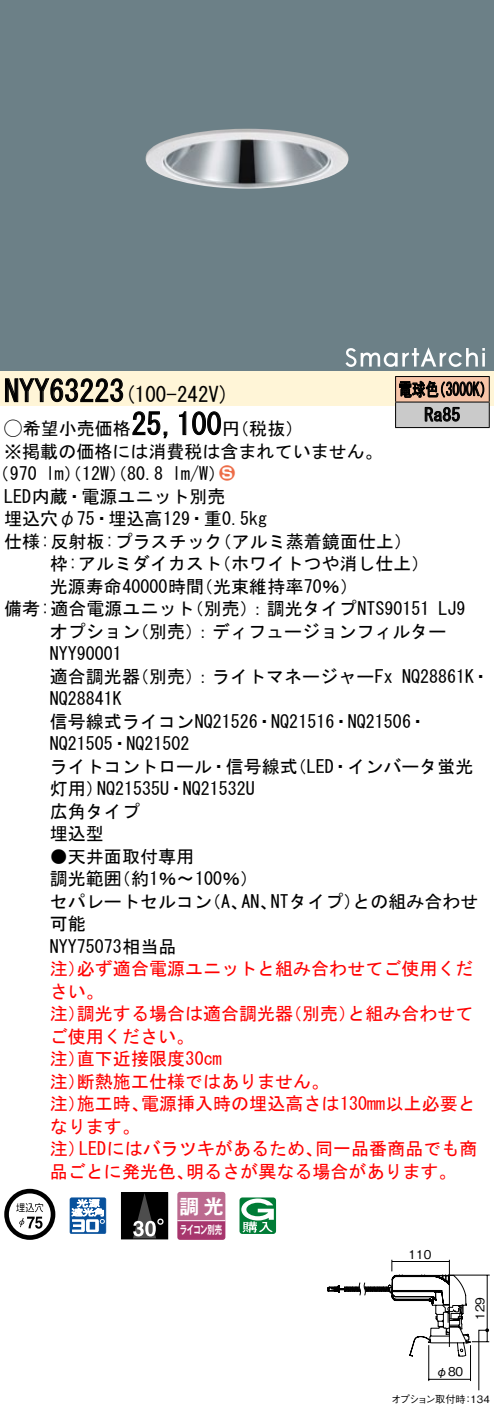
<style>
.page{position:relative;width:494px;height:1413px;background:#fff}
.page>*{position:absolute;margin:0;border:0;box-sizing:border-box;transform-origin:0 0}
.t1{font:30px "MS Gothic";color:#000}
.t2{font:21px "MS Gothic";color:#000}
.t3{font:19.8px "Gothic MB101 Pro De Bold 90 pv RKSJ H";color:#fff}
.t4{font:18px/22.5px "MS Gothic";color:#000}
.t5{font:18px/22.5px "MS Gothic";color:#f00}
.t6{font:18px/25.5px "MS Gothic";color:#000;scale:.75 1}
.t7{font:18px "Ford Classification 1";color:#ed6d48}
.t8{font:12px "Gothic BBB Pro Medium 90 pv RKSJ H";color:#000}
.t9{font:11.4px "Gothic MB101 Pro De Bold 90 pv RKSJ H";letter-spacing:-.05em;color:#fff;scale:.65 1}
.t10{font:10.2px "Gothic BBB Pro Medium 90 pv RKSJ H";letter-spacing:-.095em;color:#000}
.t11{font:10.2px "Gothic BBB Pro Medium 90 pv RKSJ H";letter-spacing:-.05em;color:#000}
.s1{font-family:"Ford Classification 1"}
.s2{color:#fff}
</style>
<div class="page">
<div style="left:0;top:0;width:493px;height:346px;background:#6c8087"></div>
<img style="left:145px;top:129px;width:203px;height:60px">
<div style="left:0;top:346px;width:493px;height:26px;background:#6c8087"></div>
<svg style="left:345px;top:347px;width:139px;height:20px"></svg>
<div style="left:0;top:372px;width:493px;height:34px;background:#fff5d7"></div>
<svg style="left:5px;top:378px;width:118px;height:24px"></svg>
<svg style="left:132px;top:411px;width:36px;height:28px"></svg>
<svg style="left:179px;top:411px;width:42px;height:24px"></svg>
<svg style="left:4px;top:1188px;width:51px;height:51px"></svg>
<svg style="left:70px;top:1197px;width:36px;height:37px"></svg>
<div style="left:121px;top:1192px;width:46px;height:47px;background:#000"></div>
<svg style="left:133px;top:1194px;width:30px;height:43px"></svg>
<div style="left:121px;top:1192px;width:47px;height:47px;border:1px solid #000"></div>
<svg style="left:177px;top:1191px;width:48px;height:48px;background:#b65b85"></svg>
<hr style="left:177px;top:1220px;width:48px;height:1px;background:#fff">
<svg style="left:239px;top:1197px;width:37px;height:37px"></svg>
<hr style="left:395px;top:376px;width:94px;height:1px;background:#000">
<hr style="left:395px;top:427px;width:94px;height:1px;background:#000">
<svg style="left:395px;top:377px;width:94px;height:50px;background:#a7968c"></svg>
<hr style="left:448px;top:1274px;width:41px;height:1px;background:#000">
<svg style="left:327px;top:1259px;width:161px;height:132px"></svg>
<h1 class="t1" style="left:4px;top:376px;width:122px">NYY63223</h1>
<p class="t6" style="left:424px;top:376px;width:49px;text-indent:-26px">電球色<br>Ra85</p>
<p class="t6" style="left:432px;top:376px;width:82px">（3000 (K</p>
<p class="t2" style="left:124px;top:384px;width:106px">(100-242 (V</p>
<h1 class="t1" style="left:131px;top:409px;width:91px">25,100</h1>
<p class="t4" style="left:4px;top:417px;width:379px"><span class="s1">A</span>希望小売価格<br>※掲載の価格には消費税は含まれていません。</p>
<p class="t7" style="left:219px;top:464px;width:17px">2<span class="s2">3</span></p>
<p class="t4" style="left:222px;top:417px;width:82px">（円税抜(</p>
<p class="t4" style="left:172px;top:462px;width:55px">l m (W/</p>
<p class="t4" style="left:-8px;top:462px;width:47px">（970</p>
<p class="t4" style="left:4px;top:485px;width:223px">LED内蔵・電源ユニット別売</p>
<p class="t4" style="left:4px;top:507px;width:264px">埋込穴φ75・埋込高129・重0.5kg</p>
<p class="t4" style="left:213px;top:530px;width:200px">（アルミ蒸着鏡面仕上(</p>
<p class="t4" style="left:46px;top:462px;width:119px">lm）（12 ）（W 80.8</p>
<p class="t4" style="left:213px;top:530px;width:217px;text-indent:-209px">仕様:反射板:プラスチック<br>（ホワイトつや消し仕上(</p>
<p class="t4" style="left:195px;top:552px;width:164px;text-indent:-145px">枠:アルミダイカスト<br>（光束維持率70％(</p>
<p class="t4" style="left:50px;top:575px;width:156px">光源寿命40000時間</p>
<p class="t4" style="left:185px;top:597px;width:245px">（別売：）調光タイプNTS90151</p>
<p class="t4" style="left:131px;top:597px;width:316px;text-indent:-127px">備考:適合電源ユニット<br>（別売：）ディフュージョンフィルター</p>
<p class="t4" style="left:438px;top:597px;width:28px">LJ9</p>
<p class="t4" style="left:50px;top:620px;width:91px">オプション<br>NYY90001</p>
<p class="t4" style="left:131px;top:665px;width:263px">（別売：）ライトマネージャーFx</p>
<p class="t4" style="left:50px;top:665px;width:91px">適合調光器</p>
<p class="t4" style="left:50px;top:687px;width:73px">NQ28841K</p>
<p class="t4" style="left:50px;top:710px;width:378px">信号線式ライコンNQ21526・NQ21516・NQ21506・</p>
<p class="t4" style="left:50px;top:732px;width:141px">NQ21505・NQ21502</p>
<p class="t4" style="left:288px;top:755px;width:186px">（LED・インバータ蛍光</p>
<p class="t4" style="left:401px;top:665px;width:89px">NQ28861 ・K</p>
<p class="t4" style="left:50px;top:755px;width:249px;text-align:center">ライトコントロール・信号線式<br>NQ21535 ・U NQ21532U</p>
<p class="t4" style="left:50px;top:777px;width:91px">灯用）<br>広角タイプ埋込型</p>
<p class="t4" style="left:113px;top:845px;width:147px;text-indent:-63px">●天井面取付専用<br>（約1％〜100％(</p>
<p class="t4" style="left:50px;top:867px;width:73px">調光範囲</p>
<p class="t4" style="left:270px;top:890px;width:92px">NTタイプ）</p>
<p class="t4" style="left:352px;top:890px;width:127px">との組み合わせ</p>
<p class="t4" style="left:50px;top:890px;width:163px">セパレートセルコン可能<br>NYY75073相当品</p>
<p class="t5" style="left:77px;top:957px;width:397px">必ず適合電源ユニットと組み合わせてご使用くだ</p>
<p class="t4" style="left:203px;top:890px;width:46px">（、A</p>
<p class="t4" style="left:241px;top:890px;width:37px">AN、</p>
<p class="t5" style="left:50px;top:957px;width:55px">注）さい。</p>
<p class="t5" style="left:77px;top:1002px;width:217px">調光する場合は適合調光器</p>
<p class="t5" style="left:284px;top:1002px;width:73px">（別売）</p>
<p class="t5" style="left:347px;top:1002px;width:127px">と組み合わせて</p>
<p class="t5" style="left:50px;top:1002px;width:37px">注）</p>
<p class="t5" style="left:50px;top:1025px;width:145px">ご使用ください。</p>
<p class="t5" style="left:77px;top:1047px;width:146px">直下近接限度30cm</p>
<p class="t5" style="left:77px;top:1047px;width:253px;text-indent:-27px">注）<br>断熱施工仕様ではありません。</p>
<p class="t5" style="left:50px;top:1070px;width:37px">注）</p>
<p class="t5" style="left:141px;top:1092px;width:336px">電源挿入時の埋込高さは130mm以上必要と</p>
<p class="t5" style="left:77px;top:1092px;width:73px">施工時、</p>
<p class="t5" style="left:50px;top:1092px;width:91px">注）<br>なります。</p>
<p class="t5" style="left:79px;top:1137px;width:245px">LEDにはバラツキがあるため、</p>
<p class="t5" style="left:315px;top:1137px;width:163px">同一品番商品でも商</p>
<p class="t5" style="left:50px;top:1137px;width:37px">注）</p>
<p class="t5" style="left:50px;top:1160px;width:145px">品ごとに発光色、</p>
<p class="t5" style="left:186px;top:1160px;width:272px">明るさが異なる場合があります。</p>
<p class="t3" style="left:179px;top:1189px;width:46px">調光</p>
<p class="t9" style="left:180px;top:1220px;width:66px">ライコン別売</p>
<p class="t8" style="left:408px;top:1245px;width:24px">110</p>
<p class="t8" style="left:469px;top:1320px;width:24px;rotate:-90deg">129</p>
<p class="t8" style="left:435px;top:1362px;width:29px">φ80</p>
<p class="t10" style="left:391px;top:1390px;width:76px">オプション取付時</p>
<p class="t11" style="left:462px;top:1390px;width:28px">：134</p>
</div>
